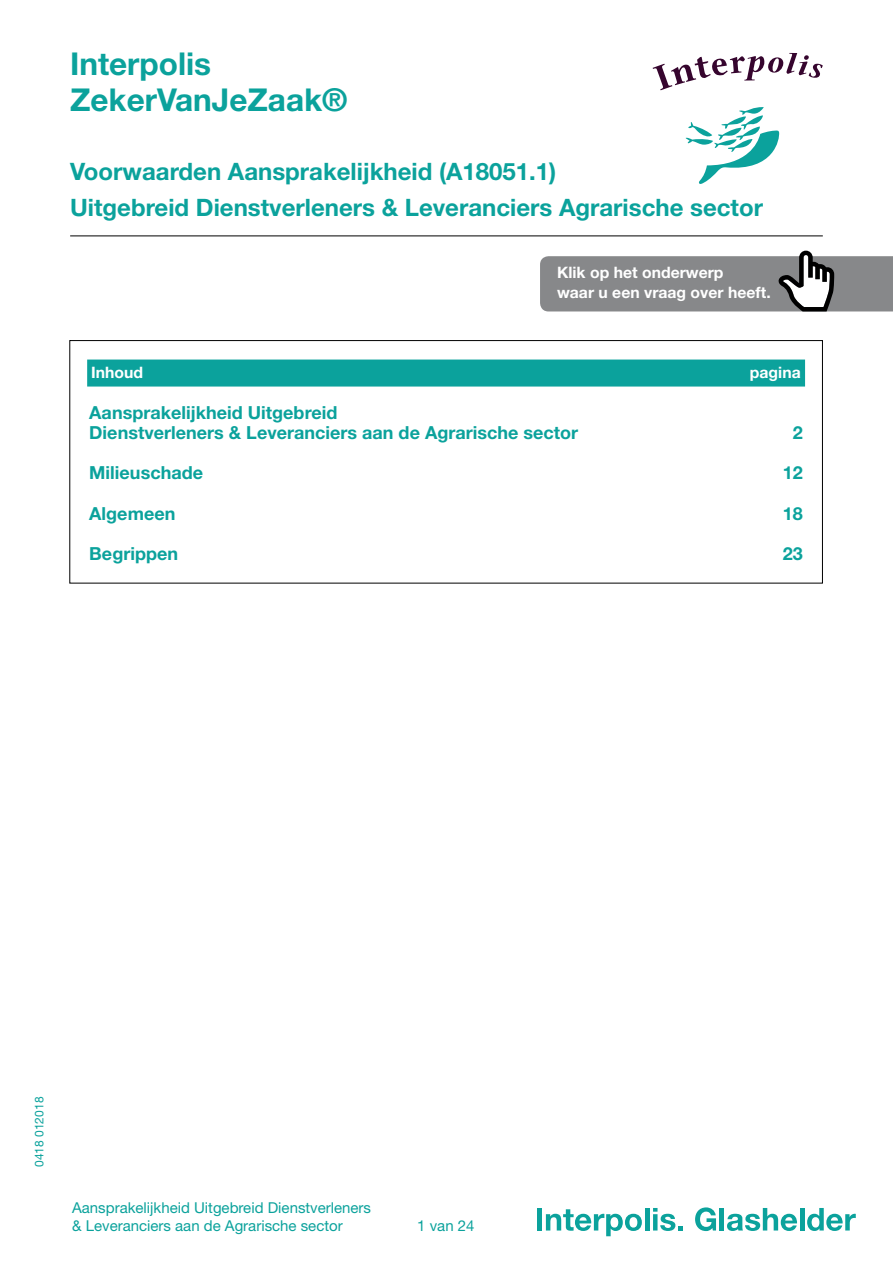
<style>
.page{position:relative;width:893px;height:1263px;background:#fff}
.page>*{position:absolute;margin:0;border:0;box-sizing:border-box;transform-origin:0 0}
.t1{font:700 31.5px/36px "Helvetica Neue LT Std";color:#0ba29c}
.t2{font:700 24px/36px "Helvetica Neue LT Std";color:#0ba29c}
.t3{font:700 18px/20.2px "Helvetica Neue LT Std";color:#0ba29c}
.t4{font:700 15.75px/20.2px "Helvetica Neue LT Std";color:#fff}
.t5{font:15px/18px "Helvetica Neue LT Std";color:#0ba29c}
.t6{font:12px "Helvetica Neue LT Std";color:#0ba29c}
</style>
<div class="page">
<hr style="left:70px;top:236px;width:753px;height:1px;background:#000">
<div style="left:537px;top:1208px;width:5px;height:22px;background:#0ba29c"></div>
<svg style="left:546px;top:1209px;width:96px;height:27px"></svg>
<hr style="left:645px;top:1208px;width:4px;height:22px;background:#0ba29c">
<svg style="left:653px;top:1208px;width:30px;height:23px"></svg>
<svg style="left:695px;top:1207px;width:21px;height:24px"></svg>
<hr style="left:720px;top:1208px;width:4px;height:22px;background:#0ba29c">
<svg style="left:727px;top:1208px;width:70px;height:23px"></svg>
<hr style="left:800px;top:1208px;width:4px;height:22px;background:#0ba29c">
<svg style="left:807px;top:1208px;width:49px;height:23px"></svg>
<svg style="left:540px;top:251px;width:353px;height:60px;background:#909193"></svg>
<div style="left:87px;top:360px;width:718px;height:27px;background:#0ba29c"></div>
<div style="left:69px;top:340px;width:754px;height:243px;border:1px solid #000"></div>
<svg style="left:653px;top:53px;width:170px;height:37px"></svg>
<svg style="left:685px;top:107px;width:95px;height:77px"></svg>
<h1 class="t1" style="left:70px;top:46px;width:279px">Interpolis<br>ZekerVanJeZaak®</h1>
<h2 class="t2" style="left:70px;top:153px;width:694px">Voorwaarden Aansprakelijkheid (A18051.1)<br>Uitgebreid Dienstverleners &amp; Leveranciers Agrarische sector</h2>
<p class="t4" style="left:557px;top:262px;width:215px">Klik op het onderwerp<br>waar u een vraag over heeft.</p>
<p class="t4" style="left:91px;top:362px;width:53px">Inhoud</p>
<p class="t4" style="left:750px;top:362px;width:52px">pagina</p>
<p class="t3" style="left:89px;top:402px;width:490px">Aansprakelijkheid Uitgebreid<br>Dienstverleners &amp; Leveranciers aan de Agrarische sector</p>
<p class="t3" style="left:793px;top:422px;width:12px">2</p>
<p class="t3" style="left:89px;top:462px;width:115px">Milieuschade</p>
<p class="t3" style="left:783px;top:462px;width:22px">12</p>
<p class="t3" style="left:89px;top:503px;width:88px">Algemeen</p>
<p class="t3" style="left:783px;top:503px;width:22px">18</p>
<p class="t3" style="left:89px;top:543px;width:90px">Begrippen</p>
<p class="t3" style="left:783px;top:543px;width:22px">23</p>
<p class="t6" style="left:32px;top:1167px;width:72px;rotate:-90deg">0418 012018</p>
<p class="t5" style="left:72px;top:1198px;width:300px">Aansprakelijkheid Uitgebreid Dienstverleners &amp; Leveranciers aan de Agrarische sector</p>
<p class="t5" style="left:417px;top:1216px;width:59px">1 van 24</p>
</div>
